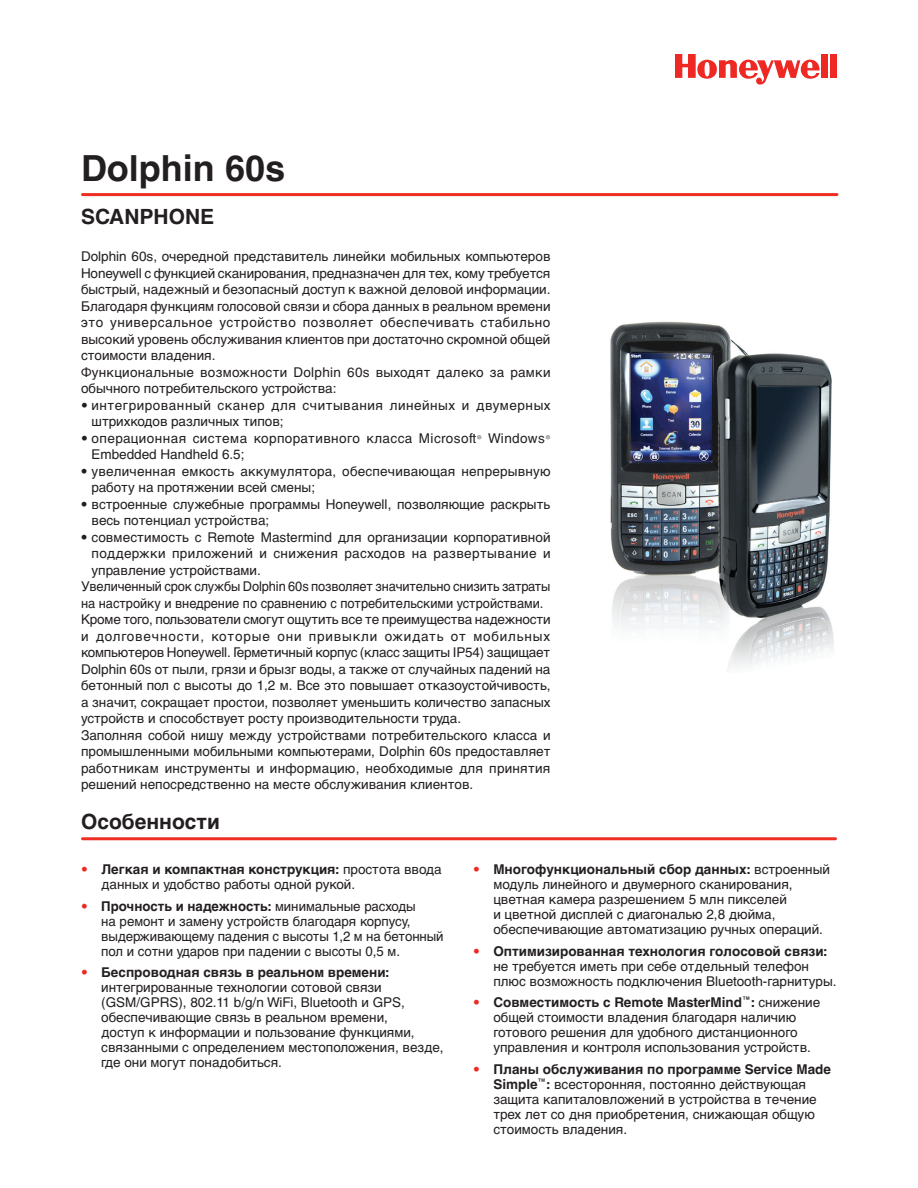
<style>
.page{position:relative;width:918px;height:1188px;background:#fff}
.page>*{position:absolute;margin:0;border:0;box-sizing:border-box;transform-origin:0 0}
.t1{font:700 36px "Helvetica Cyr";color:#231f20}
.t2{font:700 21px "Helvetica Cyr";color:#231f20}
.t3{font:13.5px/15px "Helvetica Cyr Upright";color:#231f20}
.t4{font:700 13.5px "Helvetica Cyr";color:#231f20}
.t5{font:13.5px "Helvetica Cyr Upright";color:#231f20;scale:.95 1}
.t6{font:13.5px/16.5px "Helvetica Cyr Upright";letter-spacing:.04em;color:#231f20}
.t7{font:13.5px/16.5px "Helvetica Cyr Upright";letter-spacing:.035em;color:#231f20}
.t8{font:13.5px "Helvetica Cyr Upright";letter-spacing:.02em;color:#231f20}
.t9{font:13.5px "Helvetica Cyr Upright";letter-spacing:.03em;color:#231f20}
.t10{font:13.5px "Helvetica Cyr Upright";letter-spacing:.065em;color:#231f20}
.s1{font-size:10.5px}
.s2{color:#ee2823}
.s3{font-family:"Helvetica Cyr Upright";font-weight:400}
.s4{font-family:"Helvetica Cyr";font-weight:700}
</style>
<div class="page">
<div style="left:821px;top:54px;width:7px;height:24px;background:#ee2823"></div>
<div style="left:830px;top:54px;width:7px;height:24px;background:#ee2823"></div>
<svg style="left:675px;top:54px;width:145px;height:31px"></svg>
<hr style="left:82px;top:193px;width:755px;height:3px;background:#ee2e22">
<img style="left:610px;top:321px;width:224px;height:348px">
<hr style="left:82px;top:837px;width:754px;height:3px;background:#ee2e22">
<h1 class="t1" style="left:81px;top:148px;width:206px">Dolphin 60s</h1>
<h2 class="t2" style="left:81px;top:204px;width:135px">SCANPHONE</h2>
<p class="t3" style="left:81px;top:249px;width:471px;line-height:16.5px">Dolphin 60s, очередной представитель линейки мобильных компьютеров Honeywell с функцией сканирования, предназначен для тех, кому требуется быстрый, надежный и безопасный доступ к важной деловой информации.<br>Благодаря функциям голосовой связи и сбора данных в реальном времени это универсальное устройство позволяет обеспечивать стабильно высокий уровень обслуживания клиентов при достаточно скромной общей стоимости владения.<br>Функциональные возможности Dolphin 60s выходят далеко за рамки обычного потребительского устройства:</p>
<p class="t6" style="left:92px;top:397px;width:461px;text-indent:-11px">• интегрированный сканер для считывания линейных и двумерных штрихкодов различных типов;</p>
<p class="t7" style="left:92px;top:430px;width:461px;text-indent:-10px">• операционная система корпоративного класса Microsoft<span class="s1">®</span> Windows<span class="s1">®<br></span>Embedded Handheld 6.5;</p>
<p class="t3" style="left:92px;top:463px;width:461px;line-height:16.5px;text-indent:-11px">• увеличенная емкость аккумулятора, обеспечивающая непрерывную работу на протяжении всей смены;</p>
<p class="t3" style="left:92px;top:496px;width:460px;line-height:16.5px;text-indent:-11px">• встроенные служебные программы Honeywell, позволяющие раскрыть весь потенциал устройства;</p>
<p class="t3" style="left:81px;top:530px;width:471px">• совместимость с Remote Mastermind для организации корпоративной</p>
<p class="t9" style="left:92px;top:546px;width:461px">поддержки приложений и снижения расходов на развертывание и</p>
<p class="t3" style="left:92px;top:563px;width:171px">управление устройствами.</p>
<p class="t5" style="left:81px;top:579px;width:496px">Увеличенный срок службы Dolphin 60s позволяет значительно снизить затраты</p>
<p class="t5" style="left:81px;top:596px;width:488px">на настройку и внедрение по сравнению с потребительскими устройствами.</p>
<p class="t3" style="left:81px;top:612px;width:471px">Кроме того, пользователи смогут ощутить все те преимущества надежности</p>
<p class="t10" style="left:81px;top:629px;width:471px">и долговечности, которые они привыкли ожидать от мобильных</p>
<p class="t3" style="left:81px;top:645px;width:471px">компьютеров Honeywell. Герметичный корпус (класс защиты IP54) защищает</p>
<p class="t3" style="left:81px;top:662px;width:471px">Dolphin 60s от пыли, грязи и брызг воды, а также от случайных падений на</p>
<p class="t3" style="left:81px;top:678px;width:471px">бетонный пол с высоты до 1,2 м. Все это повышает отказоустойчивость,</p>
<p class="t3" style="left:81px;top:695px;width:471px">а значит, сокращает простои, позволяет уменьшить количество запасных</p>
<p class="t3" style="left:81px;top:711px;width:382px">устройств и способствует росту производительности труда.</p>
<p class="t3" style="left:81px;top:728px;width:471px">Заполняя собой нишу между устройствами потребительского класса и</p>
<p class="t3" style="left:81px;top:744px;width:471px">промышленными мобильными компьютерами, Dolphin 60s предоставляет</p>
<p class="t8" style="left:81px;top:761px;width:471px">работникам инструменты и информацию, необходимые для принятия</p>
<p class="t3" style="left:81px;top:777px;width:394px">решений непосредственно на месте обслуживания клиентов.</p>
<h2 class="t2" style="left:81px;top:810px;width:140px">Особенности</h2>
<p class="t4" style="left:81px;top:861px;width:362px"><span class="s2">•</span> Легкая и компактная конструкция: <span class="s3">простота ввода</span></p>
<p class="t3" style="left:101px;top:877px;width:255px">данных и удобство работы одной рукой.</p>
<p class="t4" style="left:81px;top:898px;width:336px"><span class="s2">•</span> Прочность и надежность: <span class="s3">минимальные расходы</span></p>
<p class="t3" style="left:101px;top:913px;width:344px">на ремонт и замену устройств благодаря корпусу, выдерживающему падения с высоты 1,2 м на бетонный пол и сотни ударов при падении с высоты 0,5 м.</p>
<p class="t4" style="left:81px;top:965px;width:310px"><span class="s2">•</span> Беспроводная связь в реальном времени:</p>
<p class="t3" style="left:101px;top:980px;width:344px">интегрированные технологии сотовой связи (GSM/GPRS), 802.11 b/g/n WiFi, Bluetooth и GPS, обеспечивающие связь в реальном времени,<br>доступ к информации и пользование функциями, связанными с определением местоположения, везде, где они могут понадобиться.</p>
<p class="t4" style="left:473px;top:861px;width:358px"><span class="s2">•</span> Многофункциональный сбор данных: <span class="s3">встроенный</span></p>
<p class="t3" style="left:493px;top:877px;width:331px">модуль линейного и двумерного сканирования, цветная камера разрешением 5 млн пикселей<br>и цветной дисплей с диагональю 2,8 дюйма, обеспечивающие автоматизацию ручных операций.</p>
<p class="t4" style="left:473px;top:943px;width:356px"><span class="s2">•</span> Оптимизированная технология голосовой связи:</p>
<p class="t3" style="left:493px;top:958px;width:345px">не требуется иметь при себе отдельный телефон плюс возможность подключения Bluetooth-гарнитуры.</p>
<p class="t4" style="left:473px;top:995px;width:349px"><span class="s2">•</span> Совместимость с Remote MasterMind<sup>™</sup>: <span class="s3">снижение</span></p>
<p class="t3" style="left:493px;top:1010px;width:319px">общей стоимости владения благодаря наличию готового решения для удобного дистанционного управления и контроля использования устройств.</p>
<p class="t4" style="left:473px;top:1062px;width:359px"><span class="s2">•</span> Планы обслуживания по программе Service Made</p>
<p class="t3" style="left:493px;top:1077px;width:325px"><span class="s4">Simple</span><sup>™</sup><span class="s4">:</span> всесторонняя, постоянно действующая защита капиталовложений в устройства в течение трех лет со дня приобретения, снижающая общую стоимость владения.</p>
</div>
